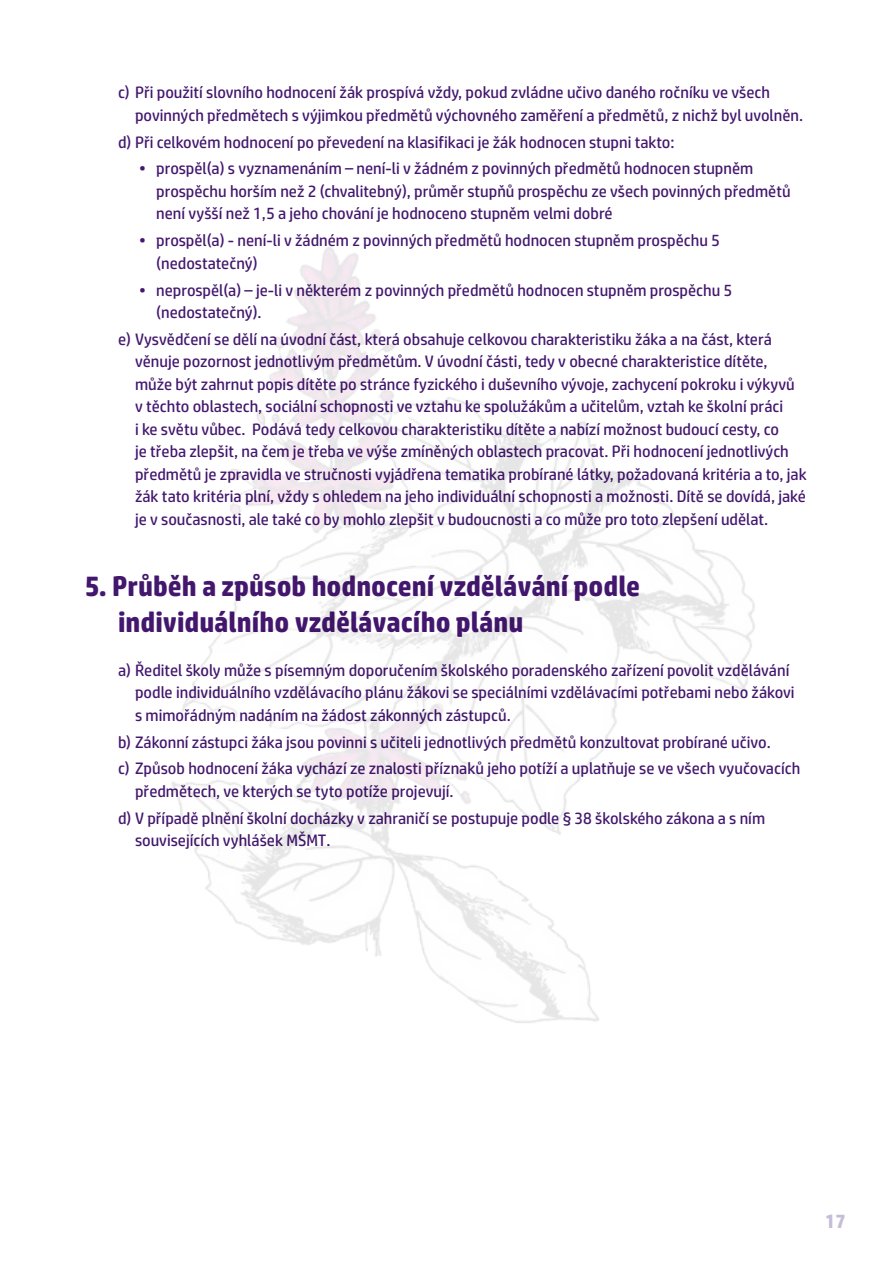
<style>
.page{position:relative;width:893px;height:1263px;background:#fff}
.page>*{position:absolute;margin:0;border:0;box-sizing:border-box;transform-origin:0 0}
.t1{font:700 28.5px/36px "HP Simplified W02";color:#43176e}
.t2{font:700 19.5px "HP Simplified W02";color:#c5bdd7}
.t3{font:16.5px/22.5px "HP Simplified W02";color:#43176e}
</style>
<div class="page">
<img style="left:171px;top:247px;width:584px;height:776px">
<p class="t3" style="left:135px;top:82px;width:670px;text-indent:-17px">c) Při použití slovního hodnocení žák prospívá vždy, pokud zvládne učivo daného ročníku ve všech povinných předmětech s výjimkou předmětů výchovného zaměření a předmětů, z nichž byl uvolněn.</p>
<p class="t3" style="left:118px;top:131px;width:558px">d) Při celkovém hodnocení po převedení na klasifikaci je žák hodnocen stupni takto:</p>
<p class="t3" style="left:156px;top:158px;width:636px;text-indent:-17px">• prospěl(a) s vyznamenáním – není-li v žádném z povinných předmětů hodnocen stupněm prospěchu horším než 2 (chvalitebný), průměr stupňů prospěchu ze všech povinných předmětů není vyšší než 1,5 a jeho chování je hodnoceno stupněm velmi dobré</p>
<p class="t3" style="left:156px;top:229px;width:565px;text-indent:-17px">• prospěl(a) - není-li v žádném z povinných předmětů hodnocen stupněm prospěchu 5 (nedostatečný)</p>
<p class="t3" style="left:156px;top:279px;width:578px;text-indent:-17px">• neprospěl(a) – je-li v některém z povinných předmětů hodnocen stupněm prospěchu 5 (nedostatečný).</p>
<p class="t3" style="left:135px;top:328px;width:673px;text-indent:-17px">e) Vysvědčení se dělí na úvodní část, která obsahuje celkovou charakteristiku žáka a na část, která věnuje pozornost jednotlivým předmětům. V úvodní části, tedy v obecné charakteristice dítěte, může být zahrnut popis dítěte po stránce fyzického i duševního vývoje, zachycení pokroku i výkyvů<br>v těchto oblastech, sociální schopnosti ve vztahu ke spolužákům a učitelům, vztah ke školní práci<br>i ke světu vůbec. Podává tedy celkovou charakteristiku dítěte a nabízí možnost budoucí cesty, co<br>je třeba zlepšit, na čem je třeba ve výše zmíněných oblastech pracovat. Při hodnocení jednotlivých předmětů je zpravidla ve stručnosti vyjádřena tematika probírané látky, požadovaná kritéria a to, jak žák tato kritéria plní, vždy s ohledem na jeho individuální schopnosti a možnosti. Dítě se dovídá, jaké je v současnosti, ale také co by mohlo zlepšit v budoucnosti a co může pro toto zlepšení udělat.</p>
<h1 class="t1" style="left:118px;top:568px;width:524px;text-indent:-34px">5. Průběh a způsob hodnocení vzdělávání podle individuálního vzdělávacího plánu</h1>
<p class="t3" style="left:135px;top:659px;width:661px;text-indent:-17px">a) Ředitel školy může s písemným doporučením školského poradenského zařízení povolit vzdělávání podle individuálního vzdělávacího plánu žákovi se speciálními vzdělávacími potřebami nebo žákovi s mimořádným nadáním na žádost zákonných zástupců.</p>
<p class="t3" style="left:118px;top:728px;width:684px;line-height:26.7px">b) Zákonní zástupci žáka jsou povinni s učiteli jednotlivých předmětů konzultovat probírané učivo.<br>c) Způsob hodnocení žáka vychází ze znalosti příznaků jeho potíží a uplatňuje se ve všech vyučovacích</p>
<p class="t3" style="left:118px;top:778px;width:649px;line-height:26.7px;text-indent:17px">předmětech, ve kterých se tyto potíže projevují.<br>d) V případě plnění školní docházky v zahraničí se postupuje podle § 38 školského zákona a s ním</p>
<p class="t3" style="left:135px;top:829px;width:197px">souvisejících vyhlášek MŠMT.</p>
<p class="t2" style="left:825px;top:1208px;width:22px">17</p>
</div>
